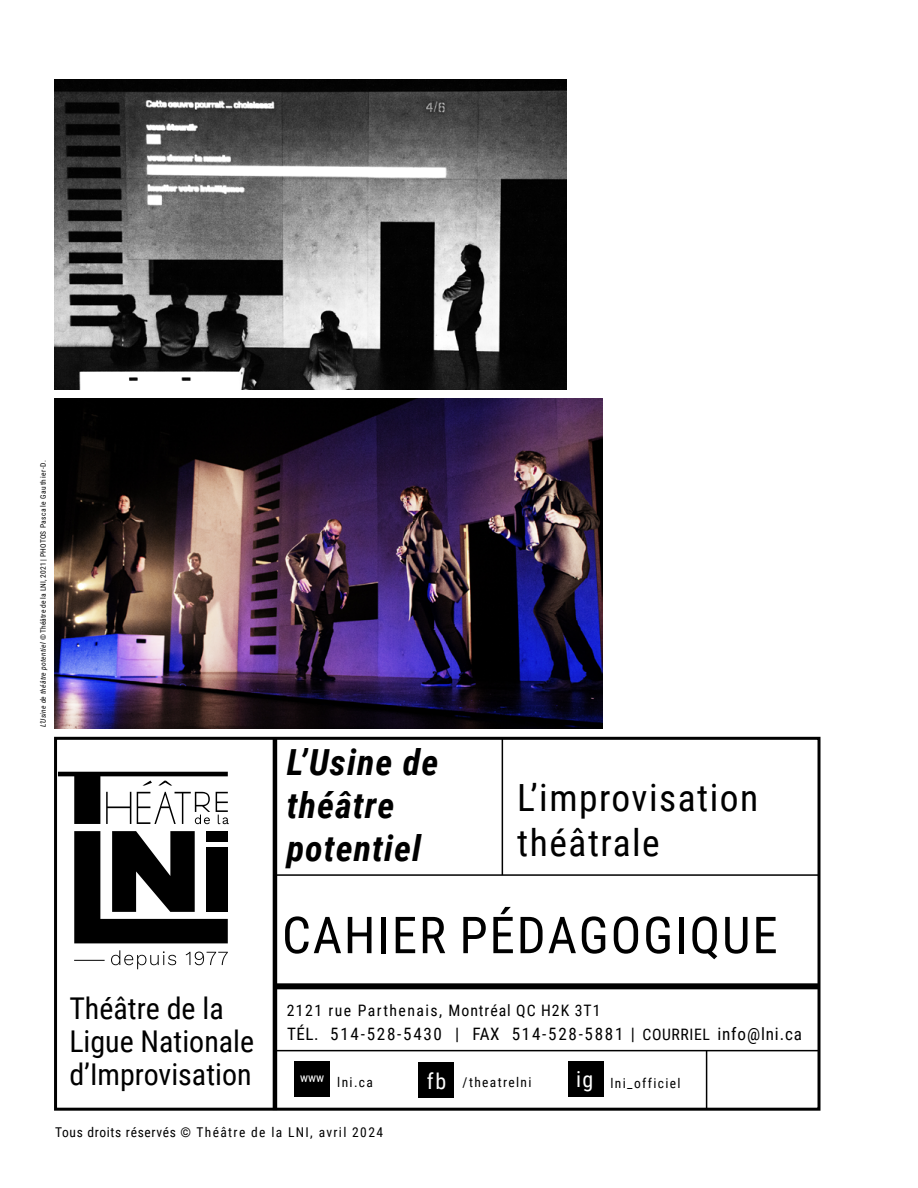
<style>
.page{position:relative;width:918px;height:1188px;background:#fff}
.page>*{position:absolute;margin:0;border:0;box-sizing:border-box;transform-origin:0 0}
.t1{font:51px "Roboto Condensed";letter-spacing:.035em;color:#000}
.t2{font:37.5px/45px "Roboto Condensed";letter-spacing:.04em;color:#000}
.t3{font:italic 700 36px/43.2px "Roboto Condensed";letter-spacing:.03em;color:#000}
.t4{font:30px/33px "Roboto Condensed";color:#000}
.t5{font:21.9px "Roboto Condensed";color:#fff}
.t6{font:17.1px "Roboto Condensed";letter-spacing:.1em;color:#000}
.t7{font:15.75px "Roboto Condensed";letter-spacing:.085em;color:#000}
.t8{font:13.5px "Roboto Condensed";letter-spacing:.1em;color:#000}
.t9{font:12.3px "Roboto Condensed";color:#fff}
.t10{font:7.5px "Roboto Condensed";letter-spacing:.025em;color:#000}
.s1{font-style:italic}
.s2{font-size:15.75px}
.s3{font-size:21.9px;color:#fff}
</style>
<div class="page">
<svg style="left:74px;top:831px;width:154px;height:112px"></svg>
<div style="left:206px;top:848px;width:22px;height:64px;background:#000"></div>
<div style="left:206px;top:831px;width:22px;height:11px;background:#000"></div>
<svg style="left:111px;top:950px;width:65px;height:19px"></svg>
<svg style="left:186px;top:952px;width:42px;height:13px"></svg>
<hr style="left:74px;top:960px;width:31px;height:1px;background:#000">
<svg style="left:58px;top:772px;width:171px;height:52px"></svg>
<div style="left:294px;top:1061px;width:36px;height:36px;background:#000"></div>
<div style="left:418px;top:1063px;width:36px;height:35px;background:#000"></div>
<div style="left:568px;top:1062px;width:35px;height:35px;background:#000"></div>
<div style="left:54px;top:737px;width:767px;height:374px;border:3px solid #000"></div>
<hr style="left:273px;top:739px;width:4px;height:371px;background:#000">
<div style="left:275px;top:983px;width:544px;height:6px;background:#000"></div>
<hr style="left:275px;top:1050px;width:544px;height:1px;background:#000">
<hr style="left:706px;top:1051px;width:1px;height:58px;background:#000">
<hr style="left:502px;top:739px;width:1px;height:136px;background:#000">
<hr style="left:274px;top:874px;width:544px;height:2px;background:#000">
<img style="left:54px;top:398px;width:548px;height:331px">
<img style="left:54px;top:80px;width:513px;height:310px">
<p class="t10" style="left:38px;top:727px;width:268px;rotate:-90deg"><span class="s1">L’Usine de théâtre potentiel</span> © Théâtre de la LNI, 2021 | PHOTOS Pascale Gauthier-D.</p>
<h3 class="t3" style="left:287px;top:739px;width:153px">L’Usine de théâtre potentiel</h3>
<h2 class="t2" style="left:517px;top:774px;width:243px">L’improvisation théâtrale</h2>
<h1 class="t1" style="left:282px;top:899px;width:497px">CAHIER PÉDAGOGIQUE</h1>
<h3 class="t4" style="left:69px;top:991px;width:186px">Théâtre de la<br>Ligue Nationale d’Improvisation</h3>
<p class="t7" style="left:287px;top:999px;width:315px">2121 rue Parthenais, Montréal QC H2K 3T1</p>
<p class="t6" style="left:287px;top:1022px;width:517px">TÉL. 514-528-5430 | FAX 514-528-5881 | <span class="s2">COURRIEL</span> info@lni.ca</p>
<p class="t9" style="left:300px;top:1069px;width:26px">www</p>
<h3 class="t5" style="left:427px;top:1066px;width:21px">fb</h3>
<p class="t8" style="left:576px;top:1074px;width:106px"><span class="s3">ig</span> lni_officiel</p>
<p class="t8" style="left:55px;top:1123px;width:329px">Tous droits réservés © Théâtre de la LNI, avril 2024</p>
<p class="t8" style="left:337px;top:1073px;width:37px">lni.ca</p>
<p class="t8" style="left:463px;top:1073px;width:70px">/theatrelni</p>
</div>
